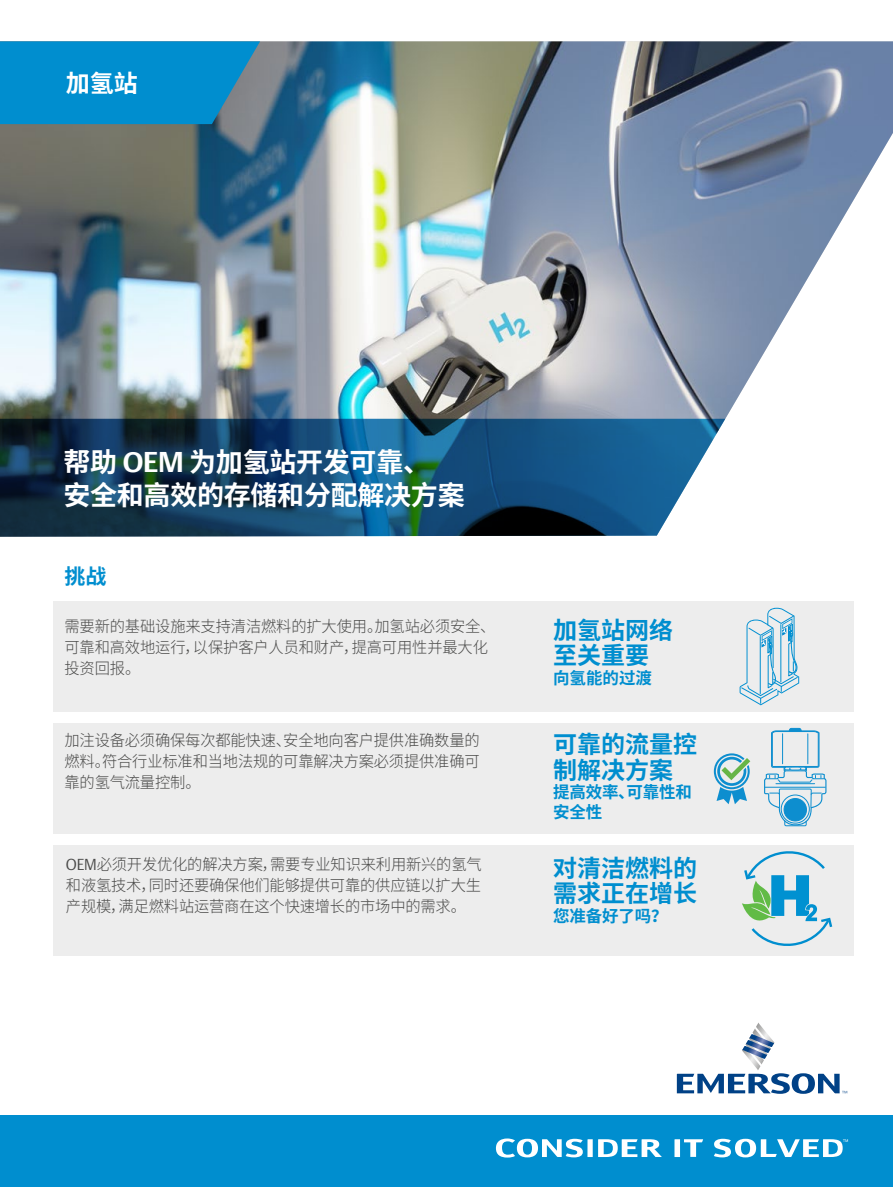
<style>
.page{position:relative;width:893px;height:1187px;background:#fff}
.page>*{position:absolute;margin:0;border:0;box-sizing:border-box;transform-origin:0 0}
.t1{font:700 27px/33px "Noto Sans CJ Ksc";letter-spacing:-.01em;color:#fff}
.Paragraph_Header{font:700 24px/25.5px "Noto Sans CJ Ksc";color:#008ecf}
.t2{font:700 24px "Noto Sans CJ Ksc";color:#fff}
.Paragraph_Header-2{font:700 21px "Noto Sans CJ Ksc";color:#008ecf}
.Paragraph_Header-3{font:700 16.5px/19.5px "Noto Sans CJ Ksc";letter-spacing:-.01em;color:#008ecf}
.Tex_with_bullets_Pag{font:300 15.75px/21px "Noto Sans CJ Ksc";letter-spacing:-.01em;color:#4a4a49;text-align:justify}
.s1{font-family:"DTL Argo T";font-size:28.5px}
.s2{font-family:"DTL Argo T"}
</style>
<div class="page">
<img style="left:0;top:41px;width:893px;height:378px">
<svg style="left:0;top:41px;width:260px;height:83px;background:#0b8dc8"></svg>
<div style="left:53px;top:601px;width:800px;height:110px;background:#ededed"></div>
<div style="left:53px;top:722px;width:800px;height:111px;background:#ededed"></div>
<div style="left:53px;top:844px;width:800px;height:111px;background:#ededed"></div>
<div style="left:0;top:1115px;width:893px;height:71px;background:#008ecf"></div>
<svg style="left:674px;top:1139px;width:29px;height:17px"></svg>
<svg style="left:496px;top:1138px;width:166px;height:19px"></svg>
<svg style="left:714px;top:1138px;width:134px;height:19px"></svg>
<svg style="left:677px;top:1022px;width:170px;height:71px"></svg>
<svg style="left:0;top:419px;width:725px;height:117px;background:#1e4e70"></svg>
<svg style="left:742px;top:851px;width:90px;height:95px"></svg>
<svg style="left:740px;top:607px;width:60px;height:98px"></svg>
<svg style="left:764px;top:722px;width:62px;height:104px"></svg>
<hr style="left:765px;top:787px;width:60px;height:1px;background:#0d8ecf">
<svg style="left:714px;top:753px;width:36px;height:51px"></svg>
<p class="t2" style="left:66px;top:70px;width:73px">加氢站</p>
<p class="t1" style="left:63px;top:446px;width:403px">帮助 <span class="s1">OEM</span> 为加氢站开发可靠、<br>安全和高效的存储和分配解决方案</p>
<p class="Paragraph_Header-2" style="left:64px;top:564px;width:44px">挑战</p>
<p class="Tex_with_bullets_Pag" style="left:64px;top:616px;width:432px;text-align:left">需要新的基础设施来支持清洁燃料的扩大使用。加氢站必须安全、可靠和高效地运行，以保护客户人员和财产，提高可用性并最大化投资回报。</p>
<p class="Tex_with_bullets_Pag" style="left:64px;top:730px;width:417px">加注设备必须确保每次都能快速、安全地向客户提供准确数量的燃料。符合行业标准和当地法规的可靠解决方案必须提供准确可靠的氢气流量控制。</p>
<p class="Tex_with_bullets_Pag" style="left:66px;top:854px;width:417px"><span class="s2">OEM</span>必须开发优化的解决方案，需要专业知识来利用新兴的氢气和液氢技术，同时还要确保他们能够提供可靠的供应链以扩大生产规模，满足燃料站运营商在这个快速增长的市场中的需求。</p>
<p class="Paragraph_Header" style="left:553px;top:617px;width:121px">加氢站网络</p>
<p class="Paragraph_Header" style="left:553px;top:643px;width:97px">至关重要</p>
<p class="Paragraph_Header-3" style="left:553px;top:668px;width:100px">向氢能的过渡</p>
<p class="Paragraph_Header" style="left:553px;top:732px;width:145px">可靠的流量控制解决方案</p>
<p class="Paragraph_Header-3" style="left:553px;top:782px;width:140px">提高效率、可靠性和安全性</p>
<p class="Paragraph_Header" style="left:553px;top:855px;width:145px">对清洁燃料的需求正在增长</p>
<p class="Paragraph_Header-3" style="left:553px;top:906px;width:116px">您准备好了吗？</p>
</div>
